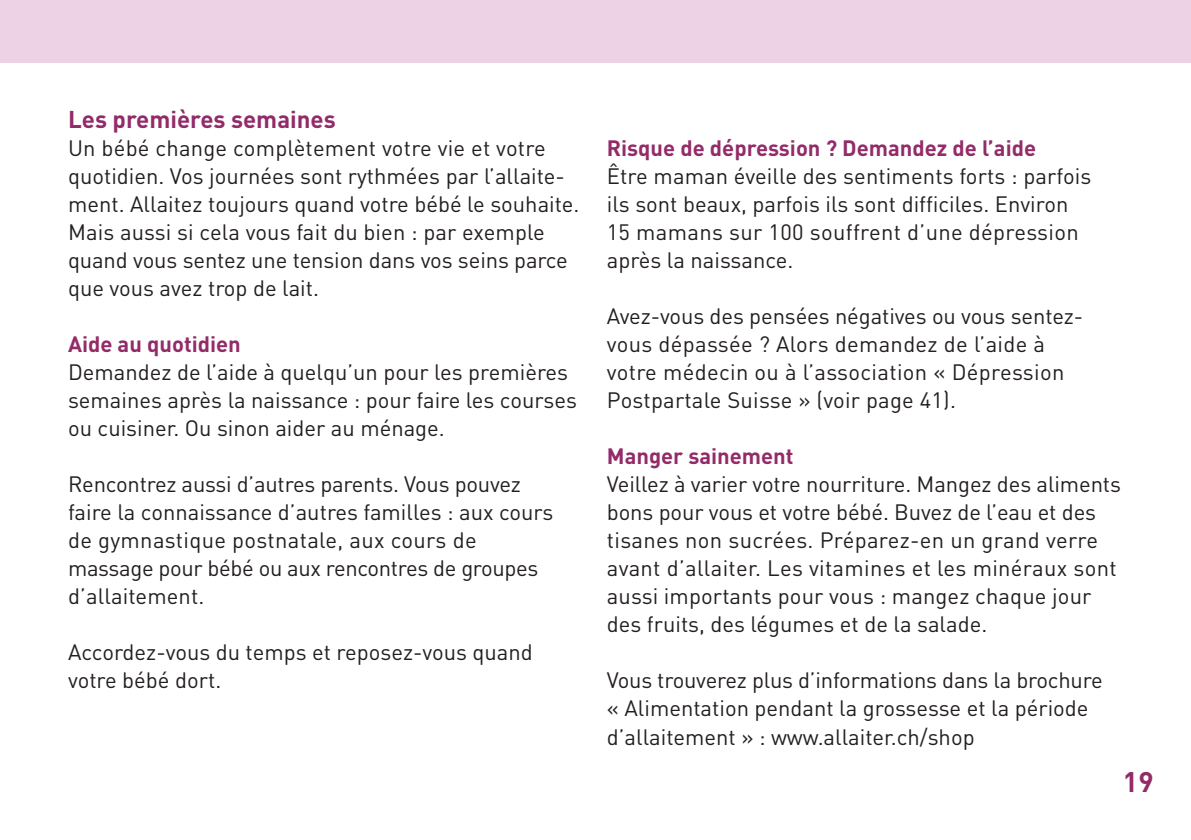
<style>
.page{position:relative;width:1191px;height:840px;background:#fff}
.page>*{position:absolute;margin:0;border:0;box-sizing:border-box;transform-origin:0 0}
.t1{font:700 28px "DINOT";color:#932b69}
.t2{font:700 24px "DINOT";color:#932b69}
.t3{font:22px/28px "DINOT";color:#231f20}
.t4{font:700 22px "DINOT";color:#932b69}
</style>
<div class="page">
<div style="left:0;top:0;width:1191px;height:62px;background:#edd1e4"></div>
<p class="t2" style="left:68px;top:103px;width:269px">Les premières semaines</p>
<p class="t3" style="left:68px;top:133px;width:513px">Un bébé change complètement votre vie et votre quotidien. Vos journées sont rythmées par l’allaite&shy;ment. Allaitez toujours quand votre bébé le souhaite.<br>Mais aussi si cela vous fait du bien : par exemple quand vous sentez une tension dans vos seins parce que vous avez trop de lait.</p>
<p class="t4" style="left:68px;top:329px;width:174px">Aide au quotidien</p>
<p class="t3" style="left:68px;top:357px;width:510px">Demandez de l’aide à quelqu’un pour les premières semaines après la naissance : pour faire les courses ou cuisiner. Ou sinon aider au ménage.</p>
<p class="t3" style="left:68px;top:469px;width:487px">Rencontrez aussi d’autres parents. Vous pouvez faire la connaissance d’autres familles : aux cours de gymnastique postnatale, aux cours de massage pour bébé ou aux rencontres de groupes d’allaitement.</p>
<p class="t3" style="left:68px;top:637px;width:466px">Accordez-vous du temps et reposez-vous quand votre bébé dort.</p>
<p class="t4" style="left:607px;top:133px;width:431px">Risque de dépression ? Demandez de l’aide</p>
<p class="t3" style="left:607px;top:161px;width:486px">Être maman éveille des sentiments forts : parfois ils sont beaux, parfois ils sont difficiles. Environ 15 mamans sur 100 souffrent d’une dépression après la naissance.</p>
<p class="t3" style="left:607px;top:301px;width:478px">Avez-vous des pensées négatives ou vous sentez&shy;vous dépassée ? Alors demandez de l’aide à votre médecin ou à l’association « Dépression Postpartale Suisse » (voir page 41).</p>
<p class="t4" style="left:607px;top:441px;width:188px">Manger sainement</p>
<p class="t3" style="left:607px;top:469px;width:516px">Veillez à varier votre nourriture. Mangez des aliments bons pour vous et votre bébé. Buvez de l’eau et des tisanes non sucrées. Préparez-en un grand verre avant d’allaiter. Les vitamines et les minéraux sont aussi importants pour vous : mangez chaque jour des fruits, des légumes et de la salade.</p>
<p class="t3" style="left:607px;top:665px;width:497px">Vous trouverez plus d’informations dans la brochure « Alimentation pendant la grossesse et la période d’allaitement » : www.allaiter.ch/shop</p>
<p class="t1" style="left:1123px;top:762px;width:32px">19</p>
</div>
